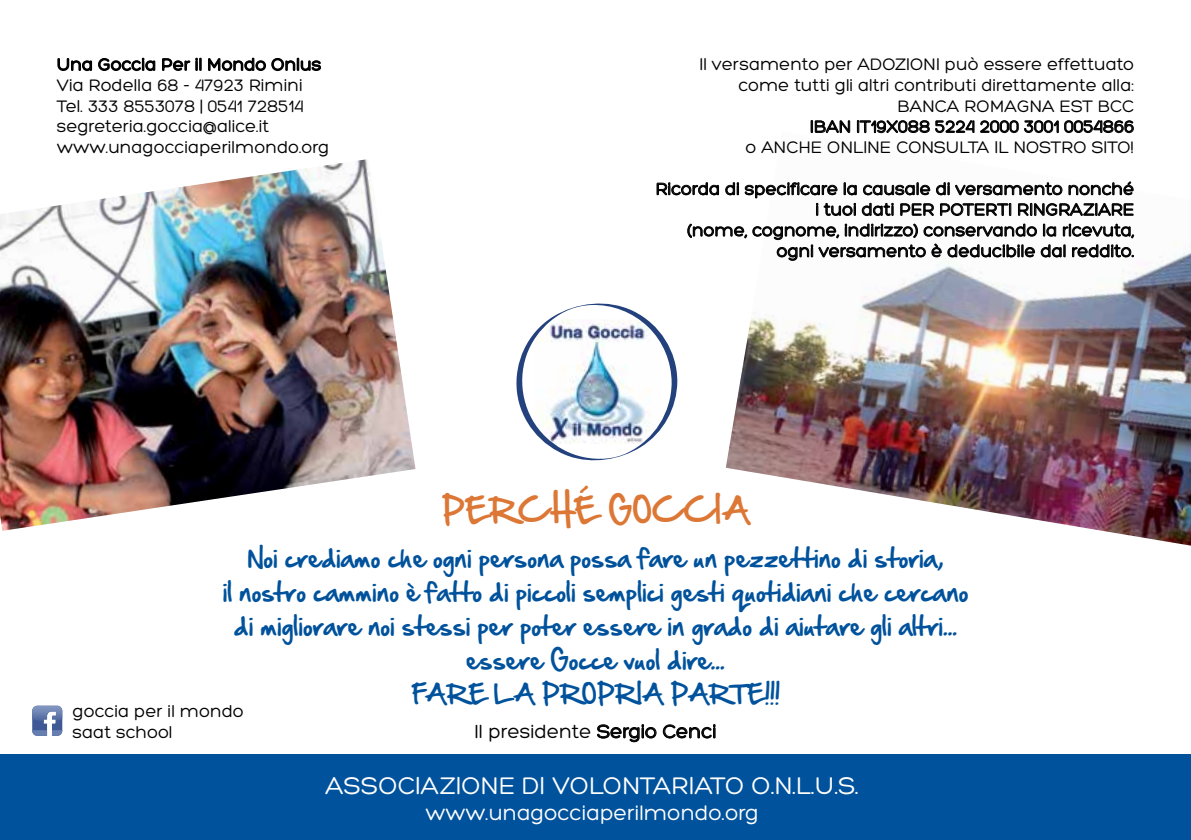
<style>
.page{position:relative;width:1191px;height:840px;background:#fff}
.page>*{position:absolute;margin:0;border:0;box-sizing:border-box;transform-origin:0 0}
.t1{font:30px "Hand Of Sean";color:#dc7736}
.t2{font:26px "Hero";color:#fff}
.t3{font:23px/34px "Hand Of Sean";color:#00529c;text-align:center}
.t4{font:22px "Hero";color:#fff}
.t5{font:20px "Hero";color:#000}
.t6{font:18px/20.6px "Hero";color:#000}
</style>
<div class="page">
<svg style="left:597px;top:724px;width:119px;height:19px"></svg>
<div style="left:0;top:754px;width:1191px;height:85px;background:#00529c"></div>
<img style="left:0;top:159px;width:415px;height:371px">
<img style="left:726px;top:131px;width:465px;height:414px">
<img style="left:516px;top:303px;width:161px;height:158px">
<svg style="left:57px;top:57px;width:264px;height:15px"></svg>
<svg style="left:810px;top:120px;width:40px;height:13px"></svg>
<svg style="left:856px;top:120px;width:278px;height:13px"></svg>
<svg style="left:656px;top:181px;width:478px;height:102px"></svg>
<svg style="left:30px;top:703px;width:34px;height:34px"></svg>
<svg style="left:32px;top:705px;width:30px;height:30px"></svg>
<p class="t6" style="left:57px;top:54px;width:274px">Una Goccia Per il Mondo Onlus<br>Via Rodella 68 - 47923 Rimini<br>Tel. 333 8553078 | 0541 728514 segreteria.goccia@alice.it www.unagocciaperilmondo.org</p>
<p class="t6" style="left:699px;top:54px;width:436px;text-align:right">Il versamento per ADOZIONI può essere effettuato come tutti gli altri contributi direttamente alla:<br>BANCA ROMAGNA EST BCC<br>IBAN IT19X088 5224 2000 3001 0054866<br>o ANCHE ONLINE CONSULTA IL NOSTRO SITO!</p>
<p class="t6" style="left:655px;top:178px;width:480px;text-align:right">Ricorda di specificare la causale di versamento nonché i tuoi dati PER POTERTI RINGRAZIARE<br>(nome, cognome, indirizzo) conservando la ricevuta, ogni versamento è deducibile dal reddito.</p>
<h1 class="t1" style="left:441px;top:482px;width:309px">PERCHÉ GOCCIA</h1>
<p class="t3" style="left:223px;top:540px;width:747px">Noi crediamo che ogni persona possa fare un pezzettino di storia,<br>il nostro cammino è fatto di piccoli semplici gesti quotidiani che cercano di migliorare noi stessi per poter essere in grado di aiutare gli altri... essere Gocce vuol dire...<br>FARE LA PROPRIA PARTE!!!</p>
<p class="t5" style="left:474px;top:720px;width:243px">Il presidente Sergio Cenci</p>
<h2 class="t2" style="left:325px;top:771px;width:535px">ASSOCIAZIONE DI VOLONTARIATO O.N.L.U.S.</h2>
<p class="t4" style="left:425px;top:801px;width:334px">www.unagocciaperilmondo.org</p>
<p class="t6" style="left:73px;top:700px;width:173px">goccia per il mondo saat school</p>
</div>
